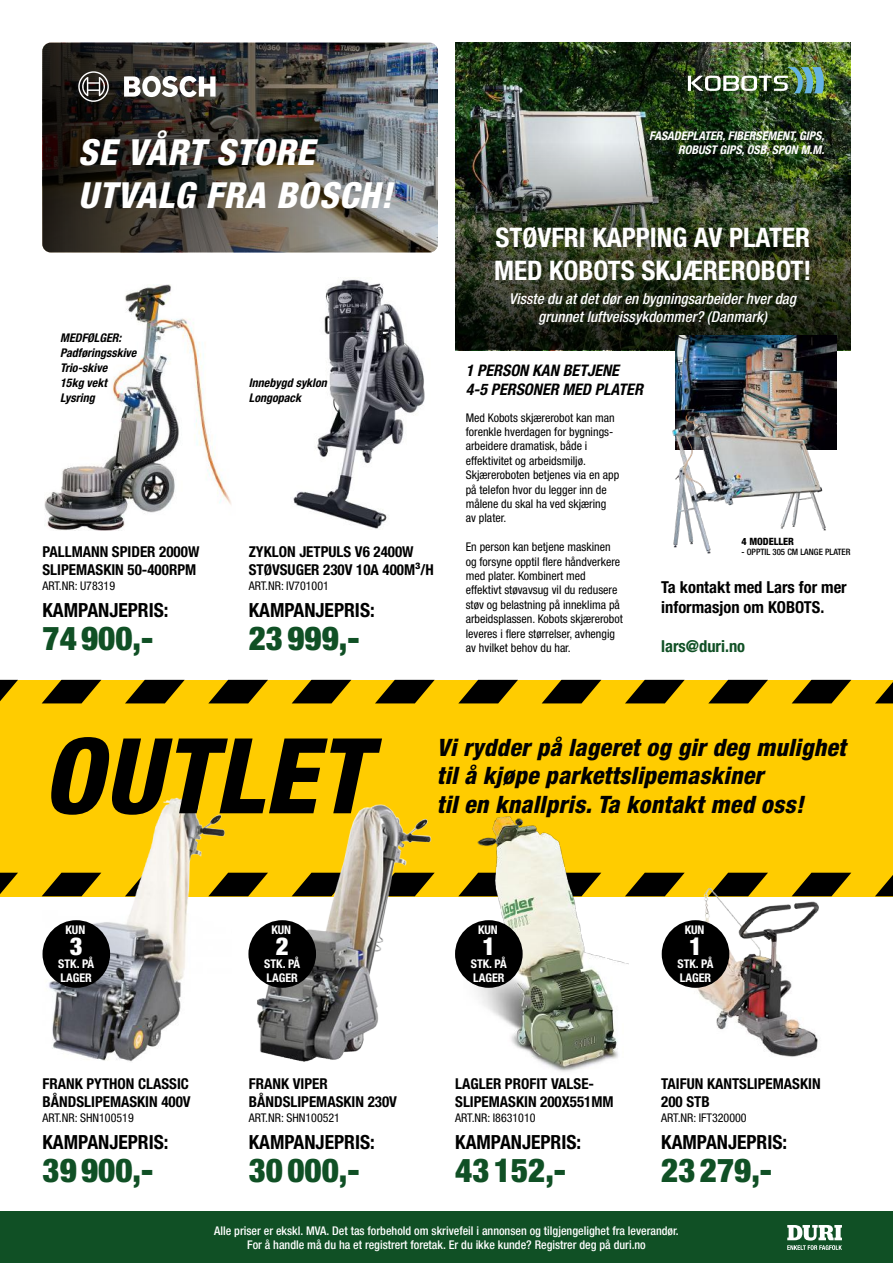
<style>
.page{position:relative;width:893px;height:1263px;background:#fff}
.page>*{position:absolute;margin:0;border:0;box-sizing:border-box;transform-origin:0 0}
.t1{font:italic 800 condensed 104.7px "Helvetica Neue LT Pro";letter-spacing:.01em;color:#000}
.t2{font:italic 800 condensed 36px/43.2px "Helvetica Neue LT Pro";letter-spacing:.02em;color:#fff}
.t3{font:900 condensed 33px "Helvetica Neue LT Pro";color:#105025}
.t4{font:700 condensed 27px/32.4px "Helvetica Neue LT Pro";color:#fff}
.t5{font:900 condensed 24.75px "Helvetica Neue LT Pro";color:#fff}
.t6{font:italic 800 condensed 24px/28.8px "Helvetica Neue LT Pro";letter-spacing:.01em;color:#000}
.t7{font:700 condensed 19.5px "Helvetica Neue LT Pro";color:#000}
.t8{font:700 condensed 16.5px/19.8px "Helvetica Neue LT Pro";color:#000}
.t9{font:700 condensed 16.5px "Helvetica Neue LT Pro";color:#105025}
.t10{font:italic 700 condensed 16.05px/19.2px "Helvetica Neue LT Pro";color:#000}
.t11{font:700 condensed 15px/18px "Helvetica Neue LT Pro";color:#000}
.t12{font:italic 500 condensed 15px/18px "Helvetica Neue LT Pro";color:#fff;text-align:center}
.t13{font:condensed 12px/14.4px "Helvetica Neue LT Pro";color:#000}
.t14{font:500 condensed 12px/14.4px "Helvetica Neue LT Pro";color:#fff;text-align:center}
.t15{font:italic 700 condensed 12px/15px "Helvetica Neue LT Pro";color:#000}
.t16{font:700 condensed 12px/13.5px "Helvetica Neue LT Pro";color:#fff}
.t17{font:italic 700 condensed 12px/14.4px "Helvetica Neue LT Pro";color:#fff;text-align:right}
.t18{font:800 condensed 10.05px "Helvetica Neue LT Pro";color:#000}
.t19{font:500 condensed 8.85px "Helvetica Neue LT Pro";color:#000}
</style>
<div class="page">
<div style="left:0;top:1212px;width:893px;height:51px;background:#105025"></div>
<svg style="left:787px;top:1225px;width:55px;height:25px"></svg>
<img style="left:293px;top:279px;width:132px;height:251px">
<div style="left:0;top:680px;width:893px;height:216px;background:#fc0"></div>
<svg style="left:42px;top:680px;width:59px;height:23px"></svg>
<svg style="left:0;top:680px;width:18px;height:21px"></svg>
<svg style="left:125px;top:680px;width:60px;height:23px"></svg>
<svg style="left:375px;top:680px;width:60px;height:23px"></svg>
<svg style="left:625px;top:680px;width:60px;height:23px"></svg>
<svg style="left:208px;top:680px;width:60px;height:23px"></svg>
<svg style="left:458px;top:680px;width:60px;height:23px"></svg>
<svg style="left:708px;top:680px;width:60px;height:23px"></svg>
<svg style="left:292px;top:680px;width:59px;height:23px"></svg>
<svg style="left:542px;top:680px;width:59px;height:23px"></svg>
<svg style="left:792px;top:680px;width:59px;height:23px"></svg>
<svg style="left:875px;top:682px;width:18px;height:21px"></svg>
<svg style="left:0;top:873px;width:18px;height:21px"></svg>
<svg style="left:628px;top:873px;width:51px;height:23px"></svg>
<svg style="left:232px;top:873px;width:17px;height:23px"></svg>
<svg style="left:458px;top:889px;width:6px;height:7px"></svg>
<svg style="left:833px;top:873px;width:18px;height:22px"></svg>
<svg style="left:875px;top:875px;width:18px;height:21px"></svg>
<img style="left:464px;top:816px;width:164px;height:256px">
<img style="left:679px;top:872px;width:154px;height:185px">
<img style="left:43px;top:797px;width:189px;height:265px">
<img style="left:249px;top:804px;width:189px;height:258px">
<div style="left:43px;top:920px;width:67px;height:68px;background:#000;border-radius:50%"></div>
<div style="left:248px;top:920px;width:68px;height:68px;background:#000;border-radius:50%"></div>
<div style="left:662px;top:920px;width:67px;height:68px;background:#000;border-radius:50%"></div>
<div style="left:455px;top:920px;width:68px;height:68px;background:#000;border-radius:50%"></div>
<img style="left:44px;top:284px;width:188px;height:246px">
<img style="left:455px;top:43px;width:395px;height:307px">
<img style="left:688px;top:67px;width:136px;height:26px">
<img style="left:675px;top:336px;width:161px;height:113px">
<img style="left:672px;top:410px;width:161px;height:144px">
<img style="left:42px;top:43px;width:396px;height:209px;border-radius:9px">
<svg style="left:124px;top:76px;width:92px;height:21px"></svg>
<svg style="left:78px;top:71px;width:31px;height:31px"></svg>
<h2 class="t2" style="left:78px;top:130px;width:316px">SE VÅRT STORE<br>UTVALG FRA BOSCH!</h2>
<p class="t15" style="left:60px;top:330px;width:78px">MEDFØLGER:<br>Padføringsskive<br>Trio-skive<br>15kg vekt<br>Lysring</p>
<p class="t15" style="left:249px;top:375px;width:80px">Innebygd syklon<br>Longopack</p>
<p class="t11" style="left:43px;top:542px;width:158px">PALLMANN SPIDER 2000W<br>SLIPEMASKIN 50-400RPM</p>
<p class="t13" style="left:43px;top:578px;width:74px">ART.NR: U78319</p>
<h3 class="t7" style="left:43px;top:598px;width:128px">KAMPANJEPRIS:</h3>
<h3 class="t3" style="left:43px;top:619px;width:112px">74900,-</h3>
<p class="t11" style="left:249px;top:542px;width:187px">ZYKLON JETPULS V6 2400W<br>STØVSUGER 230V 10A 400M³/H</p>
<p class="t13" style="left:249px;top:578px;width:82px">ART.NR: IV701001</p>
<h3 class="t7" style="left:249px;top:598px;width:128px">KAMPANJEPRIS:</h3>
<h3 class="t3" style="left:249px;top:619px;width:112px">23999,-</h3>
<p class="t17" style="left:649px;top:128px;width:177px">FASADEPLATER, FIBERSEMENT, GIPS,<br>ROBUST GIPS, OSB, SPON M.M.</p>
<h3 class="t4" style="left:494px;top:222px;width:319px">STØVFRI KAPPING AV PLATER<br>MED KOBOTS SKJÆREROBOT!</h3>
<p class="t12" style="left:509px;top:290px;width:288px">Visste du at det dør en bygningsarbeider hver dag grunnet luftveissykdommer? (Danmark)</p>
<h3 class="t10" style="left:466px;top:361px;width:179px">1 PERSON KAN BETJENE<br>4-5 PERSONER MED PLATER</h3>
<p class="t13" style="left:466px;top:410px;width:155px">Med Kobots skjærerobot kan man forenkle hverdagen for bygnings&shy;arbeidere dramatisk, både i effektivitet og arbeidsmiljø.<br>Skjæreroboten betjenes via en app på telefon hvor du legger inn de målene du skal ha ved skjæring av plater.</p>
<p class="t13" style="left:466px;top:540px;width:159px">En person kan betjene maskinen og forsyne opptil flere håndverkere med plater. Kombinert med effektivt støvavsug vil du redusere støv og belastning på inneklima på arbeidsplassen. Kobots skjærerobot leveres i flere størrelser, avhengig av hvilket behov du har.</p>
<p class="t18" style="left:741px;top:535px;width:54px">4 MODELLER</p>
<p class="t19" style="left:741px;top:547px;width:111px">- OPPTIL 305 CM LANGE PLATER</p>
<h3 class="t8" style="left:661px;top:577px;width:187px">Ta kontakt med Lars for mer informasjon om KOBOTS.</h3>
<h3 class="t9" style="left:661px;top:636px;width:86px">lars@duri.no</h3>
<h1 class="t1" style="left:42px;top:712px;width:326px">OUTLET</h1>
<p class="t16" style="left:65px;top:923px;width:21px">KUN</p>
<h3 class="t5" style="left:70px;top:932px;width:14px">3</h3>
<p class="t16" style="left:58px;top:957px;width:38px">STK. PÅ<br>LAGER</p>
<p class="t16" style="left:271px;top:923px;width:21px">KUN</p>
<h3 class="t5" style="left:276px;top:932px;width:14px">2</h3>
<p class="t16" style="left:264px;top:957px;width:37px">STK. PÅ<br>LAGER</p>
<h3 class="t6" style="left:437px;top:732px;width:410px">Vi rydder på lageret og gir deg mulighet til å kjøpe parkettslipemaskiner</h3>
<h3 class="t6" style="left:437px;top:790px;width:368px">til en knallpris. Ta kontakt med oss!</h3>
<p class="t16" style="left:478px;top:923px;width:21px">KUN</p>
<h3 class="t5" style="left:482px;top:932px;width:14px">1</h3>
<p class="t16" style="left:471px;top:957px;width:37px">STK. PÅ<br>LAGER</p>
<p class="t16" style="left:685px;top:923px;width:21px">KUN</p>
<h3 class="t5" style="left:689px;top:932px;width:14px">1</h3>
<p class="t16" style="left:677px;top:957px;width:37px">STK. PÅ<br>LAGER</p>
<p class="t11" style="left:43px;top:1074px;width:150px">FRANK PYTHON CLASSIC<br>BÅNDSLIPEMASKIN 400V</p>
<p class="t13" style="left:43px;top:1110px;width:93px">ART.NR: SHN100519</p>
<h3 class="t7" style="left:43px;top:1130px;width:128px">KAMPANJEPRIS:</h3>
<h3 class="t3" style="left:43px;top:1151px;width:112px">39900,-</h3>
<p class="t11" style="left:249px;top:1074px;width:150px">FRANK VIPER<br>BÅNDSLIPEMASKIN 230V</p>
<p class="t11" style="left:455px;top:1074px;width:160px">LAGLER PROFIT VALSE-<br>SLIPEMASKIN 200X551MM</p>
<p class="t11" style="left:661px;top:1074px;width:161px">TAIFUN KANTSLIPEMASKIN<br>200 STB</p>
<p class="t13" style="left:249px;top:1110px;width:93px">ART.NR: SHN100521</p>
<p class="t13" style="left:455px;top:1110px;width:82px">ART.NR: I8631010</p>
<p class="t13" style="left:661px;top:1110px;width:87px">ART.NR: IFT320000</p>
<h3 class="t7" style="left:249px;top:1130px;width:128px">KAMPANJEPRIS:</h3>
<h3 class="t3" style="left:249px;top:1151px;width:112px">30000,-</h3>
<h3 class="t7" style="left:455px;top:1130px;width:128px">KAMPANJEPRIS:</h3>
<h3 class="t3" style="left:455px;top:1151px;width:112px">43152,-</h3>
<h3 class="t7" style="left:661px;top:1130px;width:128px">KAMPANJEPRIS:</h3>
<h3 class="t3" style="left:661px;top:1151px;width:112px">23 279,-</h3>
<p class="t14" style="left:214px;top:1223px;width:466px">Alle priser er ekskl. MVA. Det tas forbehold om skrivefeil i annonsen og tilgjengelighet fra leverandør.<br>For å handle må du ha et registrert foretak. Er du ikke kunde? Registrer deg på duri.no</p>
</div>
